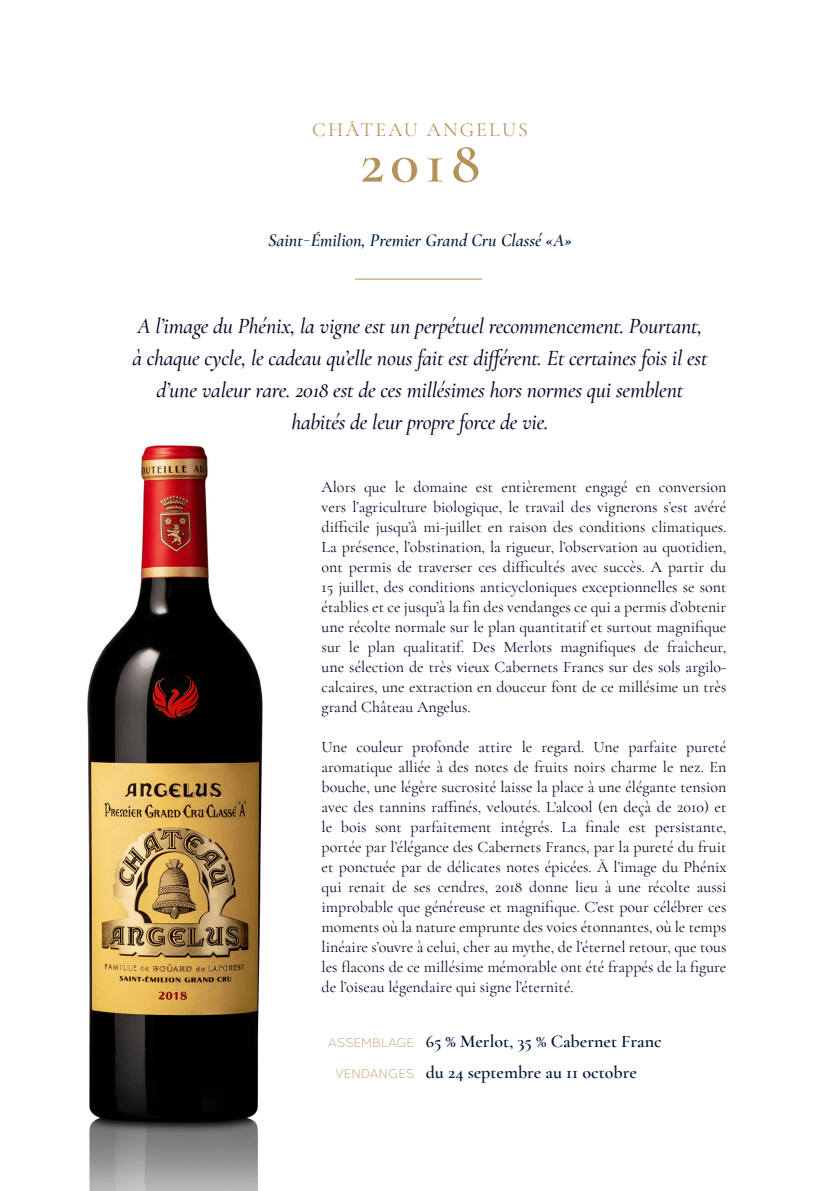
<style>
.page{position:relative;width:840px;height:1191px;background:#fff}
.page>*{position:absolute;margin:0;border:0;box-sizing:border-box;transform-origin:0 0}
.t1{font:600 60px "Cormorant Garamond";color:#b7935c}
.t2{font:italic 500 22px/32px "Cormorant Garamond";letter-spacing:-.01em;color:#050726;text-align:center}
.t3{font:20px "Cormorant Garamond";letter-spacing:.11em;color:#b7935c}
.t4{font:600 18px "Cormorant Garamond";color:#011638}
.t5{font:italic 600 18px "Cormorant Garamond";color:#051b3d}
.t6{font:16px/20px "Cormorant Garamond";color:#050726;text-align:justify}
.t7{font:300 12.6px "Halcom";color:#b7935c}
.s1{font-family:"Halcom";font-weight:300;font-style:normal}
</style>
<div class="page">
<img style="left:87px;top:445px;width:176px;height:746px">
<hr style="left:355px;top:279px;width:127px;height:1px;background:#b7935c">
<p class="t3" style="left:312px;top:117px;width:217px">CHÂTEAU ANGELUS</p>
<p class="t1" style="left:360px;top:125px;width:121px">2018</p>
<p class="t5" style="left:268px;top:229px;width:305px">Saint<span class="s1">-</span>Émilion, Premier Grand Cru Classé «A»</p>
<p class="t2" style="left:132px;top:310px;width:576px">A l’image du Phénix, la vigne est un perpétuel recommencement. Pourtant, à chaque cycle, le cadeau qu’elle nous fait est différent. Et certaines fois il est d’une valeur rare. 2018 est de ces millésimes hors normes qui semblent habités de leur propre force de vie.</p>
<p class="t6" style="left:321px;top:477px;width:406px">Alors que le domaine est entièrement engagé en conversion vers l’agriculture biologique, le travail des vignerons s’est avéré difficile jusqu’à mi-juillet en raison des conditions climatiques.<br>La présence, l’obstination, la rigueur, l’observation au quotidien, ont permis de traverser ces difficultés avec succès. A partir du 15 juillet, des conditions anticycloniques exceptionnelles se sont établies et ce jusqu’à la fin des vendanges ce qui a permis d’obtenir une récolte normale sur le plan quantitatif et surtout magnifique sur le plan qualitatif. Des Merlots magnifiques de fraîcheur, une sélection de très vieux Cabernets Francs sur des sols argilo&shy;calcaires, une extraction en douceur font de ce millésime un très grand Château Angelus.</p>
<p class="t6" style="left:321px;top:737px;width:406px">Une couleur profonde attire le regard. Une parfaite pureté aromatique alliée à des notes de fruits noirs charme le nez. En bouche, une légère sucrosité laisse la place à une élégante tension avec des tannins raffinés, veloutés. L’alcool (en deçà de 2010) et le bois sont parfaitement intégrés. La finale est persistante, portée par l’élégance des Cabernets Francs, par la pureté du fruit et ponctuée par de délicates notes épicées. À l’image du Phénix qui renait de ses cendres, 2018 donne lieu à une récolte aussi improbable que généreuse et magnifique. C’est pour célébrer ces moments où la nature emprunte des voies étonnantes, où le temps linéaire s’ouvre à celui, cher au mythe, de l’éternel retour, que tous les flacons de ce millésime mémorable ont été frappés de la figure de l’oiseau légendaire qui signe l’éternité.</p>
<p class="t4" style="left:425px;top:1030px;width:237px">65 % Merlot, 35 % Cabernet Franc</p>
<p class="t4" style="left:425px;top:1060px;width:212px">du 24 septembre au 11 octobre</p>
<p class="t7" style="left:328px;top:1032px;width:87px">ASSEMBLAGE</p>
<p class="t7" style="left:335px;top:1063px;width:80px">VENDANGES</p>
</div>
